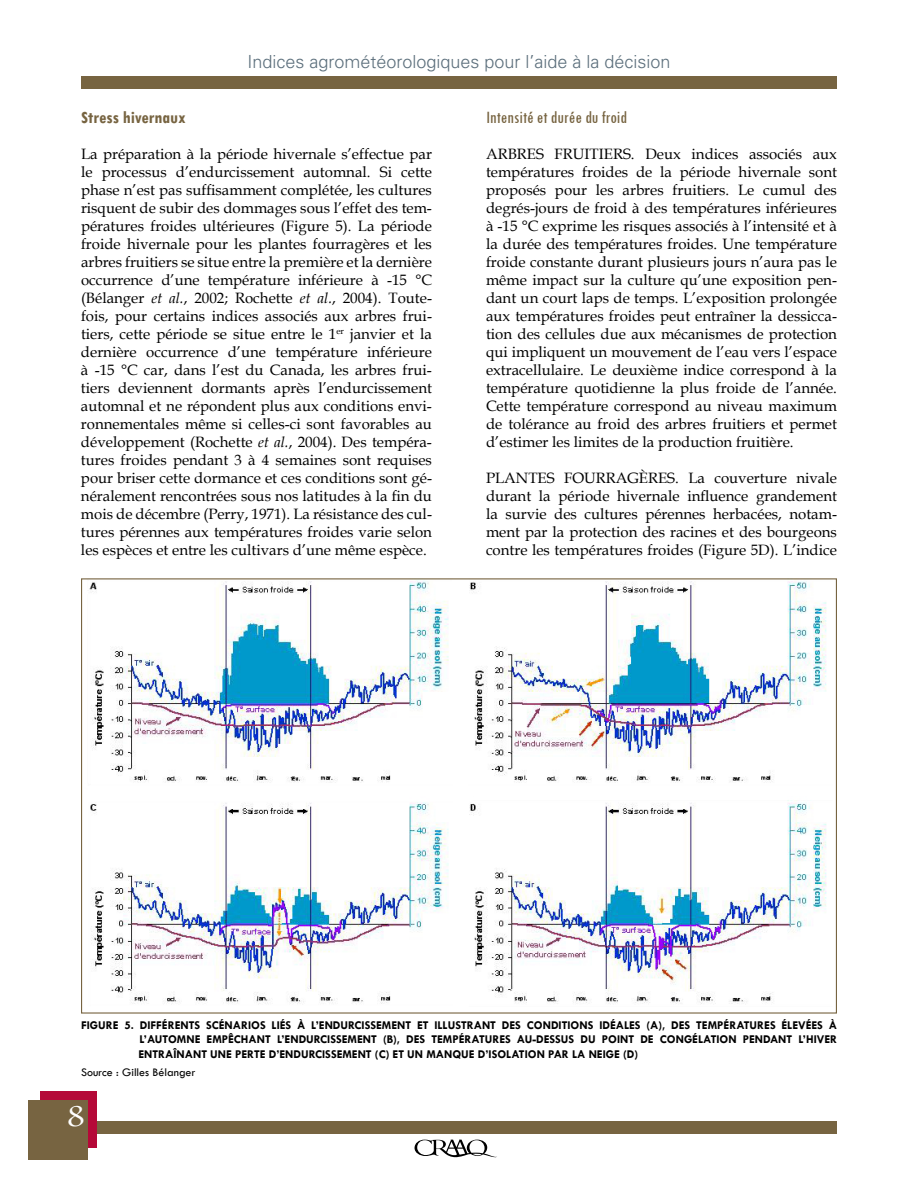
<style>
.page{position:relative;width:918px;height:1188px;background:#fff}
.page>*{position:absolute;margin:0;border:0;box-sizing:border-box;transform-origin:0 0}
.t1{font:31.5px "Footlight MT Light";color:#fff}
.t2{font:300 18px "Univers";color:#5c6f7c}
.t3{font:condensed 18px "Tw Cen";color:#776441}
.t4{font:700 condensed 18px "Tw Cen";color:#776441}
.t5{font:15px/18px "Book Antiqua";color:#000;text-align:justify}
.t6{font:700 12px/14.4px "Tw Cen";color:#000;text-align:justify}
.t7{font:12px "Tw Cen";color:#000}
.s1{font-style:italic}
</style>
<div class="page">
<div style="left:81px;top:76px;width:756px;height:13px;background:#776441"></div>
<div style="left:81px;top:1122px;width:756px;height:12px;background:#776441"></div>
<svg style="left:415px;top:1140px;width:82px;height:17px"></svg>
<div style="left:40px;top:1091px;width:57px;height:57px;background:#b50938"></div>
<div style="left:28px;top:1100px;width:60px;height:60px;background:#776441"></div>
<img style="left:89px;top:580px;width:738px;height:424px">
<p class="t2" style="left:247px;top:51px;width:425px">Indices agrométéorologiques pour l’aide à la décision</p>
<p class="t4" style="left:81px;top:107px;width:106px">Stress hivernaux</p>
<p class="t5" style="left:81px;top:145px;width:353px">La préparation à la période hivernale s’effectue par le processus d’endurcissement automnal. Si cette phase n’est pas suffisamment complétée, les cultures risquent de subir des dommages sous l’effet des tem&shy;pératures froides ultérieures (Figure 5). La période froide hivernale pour les plantes fourragères et les arbres fruitiers se situe entre la première et la dernière occurrence d’une température inférieure à -15 °C (Bélanger <span class="s1">et al.</span>, 2002; Rochette <span class="s1">et al.</span>, 2004). Toute&shy;fois, pour certains indices associés aux arbres frui&shy;tiers, cette période se situe entre le 1<sup>er</sup> janvier et la dernière occurrence d’une température inférieure à -15 °C car, dans l’est du Canada, les arbres frui&shy;tiers deviennent dormants après l’endurcissement automnal et ne répondent plus aux conditions envi&shy;ronnementales même si celles-ci sont favorables au développement (Rochette <span class="s1">et al.</span>, 2004). Des tempéra&shy;tures froides pendant 3 à 4 semaines sont requises pour briser cette dormance et ces conditions sont gé&shy;néralement rencontrées sous nos latitudes à la fin du mois de décembre (Perry, 1971). La résistance des cul&shy;tures pérennes aux températures froides varie selon les espèces et entre les cultivars d’une même espèce.</p>
<p class="t3" style="left:486px;top:107px;width:142px">Intensité et durée du froid</p>
<p class="t5" style="left:486px;top:145px;width:22px">Arbres</p>
<p class="t5" style="left:555px;top:145px;width:10px">fruitiers</p>
<p class="t5" style="left:486px;top:145px;width:353px;text-indent:145px">. Deux indices associés aux températures froides de la période hivernale sont proposés pour les arbres fruitiers. Le cumul des degrés-jours de froid à des températures inférieures à -15 °C exprime les risques associés à l’intensité et à la durée des températures froides. Une température froide constante durant plusieurs jours n’aura pas le même impact sur la culture qu’une exposition pen&shy;dant un court laps de temps. L’exposition prolongée aux températures froides peut entraîner la dessicca&shy;tion des cellules due aux mécanismes de protection qui impliquent un mouvement de l’eau vers l’espace extracellulaire. Le deuxième indice correspond à la température quotidienne la plus froide de l’année.<br>Cette température correspond au niveau maximum de tolérance au froid des arbres fruitiers et permet d’estimer les limites de la production fruitière.</p>
<p class="t5" style="left:486px;top:469px;width:20px">Plantes</p>
<p class="t5" style="left:564px;top:469px;width:12px">fourrag</p>
<p class="t5" style="left:486px;top:469px;width:353px;text-indent:153px">ères . La couverture nivale durant la période hivernale influence grandement la survie des cultures pérennes herbacées, notam&shy;ment par la protection des racines et des bourgeons contre les températures froides (Figure 5D). L’indice</p>
<p class="t6" style="left:138px;top:1018px;width:700px;text-indent:-57px">FIGURE 5. DIFFÉRENTS SCÉNARIOS LIÉS À L’ENDURCISSEMENT ET ILLUSTRANT DES CONDITIONS IDÉALES (A), DES TEMPÉRATURES ÉLEVÉES À L’AUTOMNE EMPÊCHANT L’ENDURCISSEMENT (B), DES TEMPÉRATURES AU-DESSUS DU POINT DE CONGÉLATION PENDANT L’HIVER ENTRAÎNANT UNE PERTE D’ENDURCISSEMENT (C) ET UN MANQUE D’ISOLATION PAR LA NEIGE (D)</p>
<p class="t7" style="left:81px;top:1065px;width:116px">Source : Gilles Bélanger</p>
<h1 class="t1" style="left:67px;top:1098px;width:19px">8</h1>
</div>
